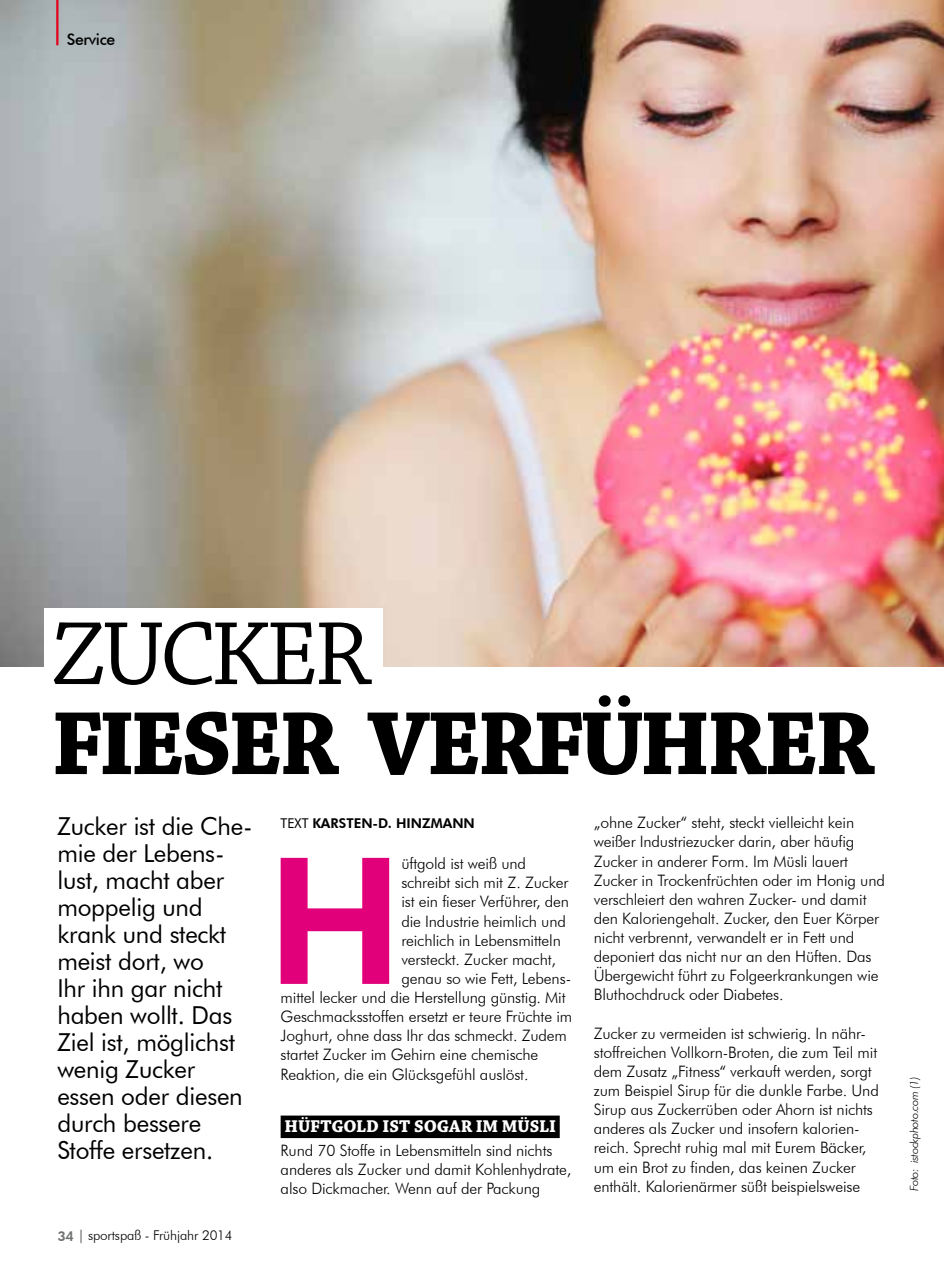
<style>
.page{position:relative;width:944px;height:1276px;background:#fff}
.page>*{position:absolute;margin:0;border:0;box-sizing:border-box;transform-origin:0 0}
.t1{font:800 176.17px "Futura BT";color:#e2007a}
.t2{font:700 94.5px "Chaparral Pro";color:#000}
.t3{font:94.5px "Chaparral Pro";color:#000}
.t4{font:24.75px/27px "Futura BT";letter-spacing:-.01em;color:#000}
.t5{font:700 18px "Chaparral Pro";color:#fff}
.t6{font:300 15.75px/19.1px "Futura BT";letter-spacing:-.01em;color:#000}
.t7{font:500 15.75px "Futura BT";letter-spacing:-.025em;color:#000}
.t8{font:300 13.5px "Futura BT";letter-spacing:-.01em;color:#000}
.t9{font:800 13.5px "Futura BT";color:#000}
.t10{font:italic 300 11.25px "Futura BT";letter-spacing:-.025em;color:#000}
.s1{font-weight:800;color:#707172}
.s2{font-weight:400}
</style>
<div class="page">
<img style="left:0;top:0;width:944px;height:666px">
<div style="left:44px;top:608px;width:339px;height:116px;background:#fff"></div>
<div style="left:281px;top:1115px;width:279px;height:23px;background:#000"></div>
<hr style="left:56px;top:0;width:2px;height:45px;background:#e2001a">
<p class="t7" style="left:60px;top:30px;width:50px">Service</p>
<p class="t7" style="left:67px;top:30px;width:50px">Service</p>
<h2 class="t3" style="left:51px;top:602px;width:321px">ZUCKER</h2>
<h2 class="t2" style="left:51px;top:688px;width:49px">FIESER</h2>
<h2 class="t2" style="left:367px;top:688px;width:58px">VERFÜHRER</h2>
<h3 class="t4" style="left:57px;top:812px;width:197px">Zucker ist die Che&shy;mie der Lebens&shy;lust, macht aber moppelig und krank und steckt meist dort, wo<br>Ihr ihn gar nicht haben wollt. Das<br>Ziel ist, möglichst wenig Zucker essen oder diesen durch bessere<br>Stoffe ersetzen.</h3>
<p class="t8" style="left:57px;top:1226px;width:177px"><span class="s1">34</span> | sportspaß - Frühjahr 2014</p>
<p class="t9" style="left:281px;top:815px;width:196px"><span class="s2">TEXT</span> KARSTEN-D. H INZMANN</p>
<h1 class="t1" style="left:267px;top:814px;width:110px">H</h1>
<p class="t6" style="left:401px;top:854px;width:126px">üftgold ist weiß und</p>
<p class="t6" style="left:401px;top:873px;width:169px">schreibt sich mit Z. Zucker</p>
<p class="t6" style="left:401px;top:892px;width:169px">ist ein fieser Verführer, den</p>
<p class="t6" style="left:401px;top:911px;width:166px">die I ndustrie heimlich und</p>
<p class="t6" style="left:401px;top:930px;width:161px">reichlich in Lebensmitteln</p>
<p class="t6" style="left:401px;top:949px;width:156px">versteckt. Zucker macht,</p>
<p class="t6" style="left:401px;top:968px;width:171px">genau so wie Fett, Lebens-</p>
<p class="t6" style="left:281px;top:987px;width:286px">mittel lecker und die Herstellung günstig. Mit</p>
<p class="t6" style="left:281px;top:1007px;width:293px">Geschmacksstoffen ersetzt er teure Früchte im</p>
<p class="t6" style="left:281px;top:1026px;width:288px">Joghurt, ohne dass I hr das schmeckt. Zudem</p>
<p class="t6" style="left:281px;top:1045px;width:259px">startet Zucker im Gehirn eine chemische</p>
<p class="t6" style="left:281px;top:1064px;width:249px">Reaktion, die ein Glücksgefühl auslöst.</p>
<p class="t5" style="left:284px;top:1116px;width:273px">Hüftgold ist sogar im Müsli</p>
<p class="t6" style="left:281px;top:1140px;width:292px">Rund 70 Stoffe in Lebensmitteln sind nichts anderes als Zucker und damit Kohlenhydrate, also Dickmacher. Wenn auf der Packung</p>
<p class="t6" style="left:594px;top:813px;width:293px">„ohne Zucker“ steht, steckt vielleicht kein weißer I ndustriezucker darin, aber häufig Zucker in anderer Form. I m Müsli lauert Zucker in Trockenfrüchten oder im Honig und verschleiert den wahren Zucker- und damit den Kaloriengehalt. Zucker, den Euer Körper nicht verbrennt, verwandelt er in Fett und deponiert das nicht nur an den Hüften. Das Übergewicht führt zu Folgeerkrankungen wie Bluthochdruck oder Diabetes.</p>
<p class="t6" style="left:594px;top:1023px;width:287px">Zucker zu vermeiden ist schwierig. I n nähr&shy;stoffreichen Vollkorn-Broten, die zum Teil mit dem Zusatz „Fitness“ verkauft werden, sorgt zum Beispiel Sirup für die dunkle Farbe. Und Sirup aus Zuckerrüben oder Ahorn ist nichts anderes als Zucker und insofern kalorien&shy;reich. Sprecht ruhig mal mit E urem Bäcker, um ein Brot zu finden, das keinen Zucker enthält. Kalorienärmer süßt beispielsweise</p>
<p class="t10" style="left:907px;top:1191px;width:117px;rotate:-90deg">Foto: istockphoto.com (1)</p>
</div>
